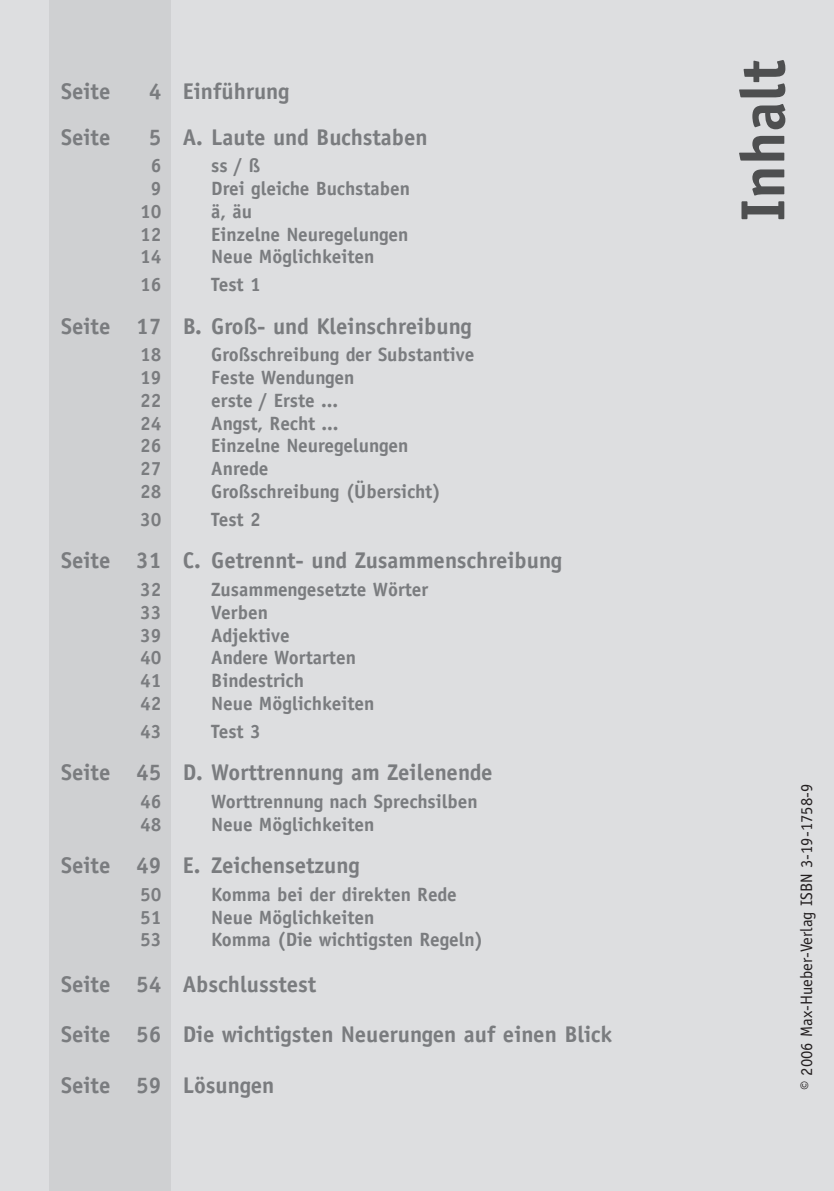
<style>
.page{position:relative;width:834px;height:1191px;background:#fff}
.page>*{position:absolute;margin:0;border:0;box-sizing:border-box;transform-origin:0 0}
.t1{font:700 62.48px "Officina Sans LT";color:#4e4f50}
.t2{font:700 22.75px "Officina Sans LT";color:#7a7c7f}
.t3{font:700 19.25px "Officina Sans LT";color:#7a7c7f}
.t4{font:16.62px "Officina Sans LT";color:#231f20}
</style>
<div class="page">
<div style="left:0;top:0;width:833px;height:1191px;background:#dddee0"></div>
<div style="left:49px;top:0;width:122px;height:1191px;background:#cfd0d2"></div>
<p class="t2" style="left:61px;top:83px;width:51px">Seite</p>
<p class="t2" style="left:149px;top:83px;width:142px">4 Einführung</p>
<p class="t2" style="left:61px;top:128px;width:51px">Seite</p>
<p class="t2" style="left:149px;top:128px;width:280px">5 A. Laute und Buchstaben</p>
<p class="t3" style="left:151px;top:158px;width:12px">6</p>
<p class="t3" style="left:211px;top:158px;width:50px">ss / ß</p>
<p class="t3" style="left:151px;top:181px;width:12px">9</p>
<p class="t3" style="left:211px;top:181px;width:200px">Drei gleiche Buchstaben</p>
<p class="t3" style="left:140px;top:204px;width:23px">10</p>
<p class="t3" style="left:211px;top:204px;width:42px">ä, äu</p>
<p class="t3" style="left:140px;top:227px;width:23px">12</p>
<p class="t3" style="left:211px;top:227px;width:199px">Einzelne Neuregelungen</p>
<p class="t3" style="left:140px;top:249px;width:23px">14</p>
<p class="t3" style="left:211px;top:249px;width:165px">Neue Möglichkeiten</p>
<p class="t3" style="left:140px;top:277px;width:23px">16</p>
<p class="t3" style="left:211px;top:277px;width:51px">Test 1</p>
<p class="t2" style="left:61px;top:317px;width:412px">Seite 17 B. Groß- und Kleinschreibung</p>
<p class="t3" style="left:140px;top:347px;width:23px">18</p>
<p class="t3" style="left:211px;top:347px;width:264px">Großschreibung der Substantive</p>
<p class="t3" style="left:140px;top:370px;width:23px">19</p>
<p class="t3" style="left:211px;top:370px;width:145px">Feste Wendungen</p>
<p class="t3" style="left:140px;top:393px;width:23px">22</p>
<p class="t3" style="left:211px;top:393px;width:128px">erste / Erste ...</p>
<p class="t3" style="left:140px;top:416px;width:23px">24</p>
<p class="t3" style="left:211px;top:416px;width:129px">Angst, Recht ...</p>
<p class="t3" style="left:140px;top:438px;width:23px">26</p>
<p class="t3" style="left:211px;top:438px;width:199px">Einzelne Neuregelungen</p>
<p class="t3" style="left:140px;top:461px;width:23px">27</p>
<p class="t3" style="left:211px;top:461px;width:59px">Anrede</p>
<p class="t3" style="left:140px;top:484px;width:23px">28</p>
<p class="t3" style="left:211px;top:484px;width:231px">Großschreibung (Übersicht)</p>
<p class="t3" style="left:140px;top:512px;width:23px">30</p>
<p class="t3" style="left:211px;top:512px;width:51px">Test 2</p>
<p class="t2" style="left:61px;top:552px;width:502px">Seite 31 C. Getrennt- und Zusammenschreibung</p>
<p class="t3" style="left:140px;top:582px;width:23px">32</p>
<p class="t3" style="left:211px;top:582px;width:218px">Zusammengesetzte Wörter</p>
<p class="t3" style="left:140px;top:605px;width:23px">33</p>
<p class="t3" style="left:211px;top:605px;width:58px">Verben</p>
<p class="t3" style="left:140px;top:627px;width:23px">39</p>
<p class="t3" style="left:211px;top:627px;width:80px">Adjektive</p>
<p class="t3" style="left:140px;top:650px;width:23px">40</p>
<p class="t3" style="left:211px;top:650px;width:146px">Andere Wortarten</p>
<p class="t3" style="left:140px;top:673px;width:23px">41</p>
<p class="t3" style="left:211px;top:673px;width:94px">Bindestrich</p>
<p class="t3" style="left:140px;top:696px;width:23px">42</p>
<p class="t3" style="left:211px;top:696px;width:165px">Neue Möglichkeiten</p>
<p class="t3" style="left:140px;top:723px;width:23px">43</p>
<p class="t3" style="left:211px;top:723px;width:51px">Test 3</p>
<p class="t2" style="left:61px;top:764px;width:433px">Seite 45 D. Worttrennung am Zeilenende</p>
<p class="t3" style="left:140px;top:794px;width:23px">46</p>
<p class="t3" style="left:211px;top:794px;width:268px">Worttrennung nach Sprechsilben</p>
<p class="t3" style="left:140px;top:816px;width:23px">48</p>
<p class="t3" style="left:211px;top:816px;width:165px">Neue Möglichkeiten</p>
<p class="t2" style="left:61px;top:857px;width:300px">Seite 49 E. Zeichensetzung</p>
<p class="t3" style="left:140px;top:887px;width:23px">50</p>
<p class="t3" style="left:211px;top:887px;width:247px">Komma bei der direkten Rede</p>
<p class="t3" style="left:140px;top:910px;width:23px">51</p>
<p class="t3" style="left:211px;top:910px;width:165px">Neue Möglichkeiten</p>
<p class="t3" style="left:140px;top:932px;width:23px">53</p>
<p class="t3" style="left:211px;top:932px;width:273px">Komma (Die wichtigsten Regeln)</p>
<p class="t2" style="left:61px;top:975px;width:257px">Seite 54 Abschlusstest</p>
<p class="t2" style="left:61px;top:1026px;width:552px">Seite 56 Die wichtigsten Neuerungen auf einen Blick</p>
<p class="t2" style="left:61px;top:1076px;width:214px">Seite 59 Lösungen</p>
<h1 class="t1" style="left:739px;top:222px;width:163px;rotate:-90deg">Inhalt</h1>
<p class="t4" style="left:800px;top:1090px;width:308px;rotate:-90deg">© 2006 Max-Hueber-Verlag ISBN 3-19-1758-9</p>
</div>
